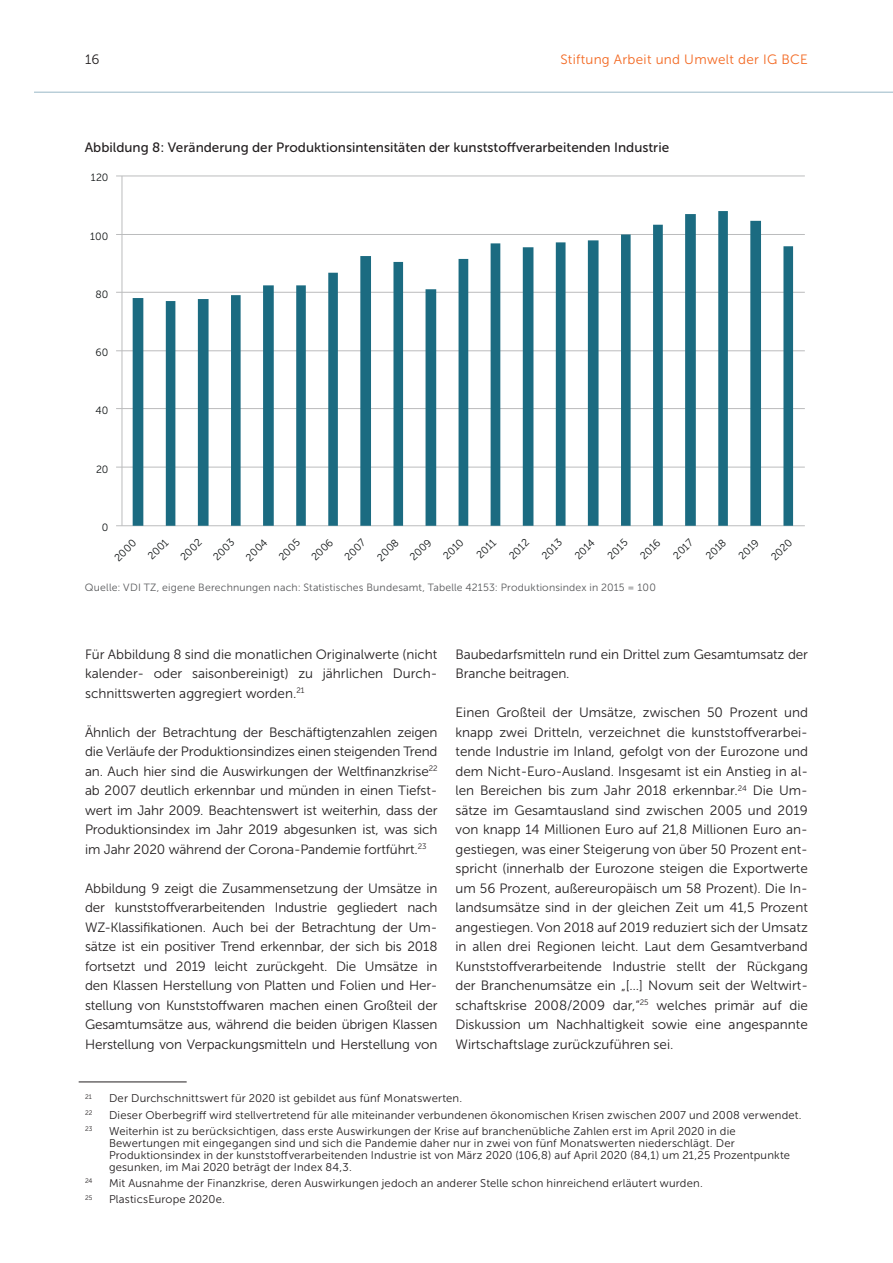
<style>
.page{position:relative;width:893px;height:1263px;background:#fff}
.page>*{position:absolute;margin:0;border:0;box-sizing:border-box;transform-origin:0 0}
.t1{font:13.5px/19.5px "Museo Sans 300";letter-spacing:-.01em;color:#231f20;text-align:justify}
.t2{font:13.5px "Museo Sans 500";color:#231f20}
.t3{font:13.5px "Museo Sans 300";letter-spacing:.02em;color:#f36821}
.t4{font:11.25px/12px "Museo Sans 300";letter-spacing:.015em;color:#231f20}
.t5{font:10.5px/23.1px "Museo Sans 300";letter-spacing:.015em;color:#121617}
.t6{font:10.5px "Museo Sans 300";letter-spacing:.02em;color:#57585a}
.t7{font:6.6px "Museo Sans 300";color:#231f20}
</style>
<div class="page">
<hr style="left:34px;top:92px;width:859px;height:1px;background:#98b7c6">
<hr style="left:79px;top:1082px;width:108px;height:1px;background:#231f20">
<hr style="left:122px;top:467px;width:683px;height:1px;background:#bbbcbd">
<hr style="left:122px;top:408px;width:683px;height:1px;background:#bbbcbd">
<hr style="left:122px;top:351px;width:683px;height:1px;background:#bbbcbd">
<hr style="left:122px;top:292px;width:683px;height:1px;background:#bbbcbd">
<hr style="left:122px;top:234px;width:683px;height:1px;background:#bbbcbd">
<hr style="left:122px;top:176px;width:683px;height:1px;background:#bbbcbd">
<hr style="left:122px;top:525px;width:683px;height:1px;background:#bbbcbd">
<svg style="left:133px;top:211px;width:660px;height:315px"></svg>
<hr style="left:122px;top:176px;width:1px;height:350px;background:#bbbcbd">
<p class="t1" style="left:85px;top:50px;width:16px">16</p>
<p class="t3" style="left:560px;top:52px;width:249px">Stiftung Arbeit und Umwelt der IG BCE</p>
<p class="t2" style="left:85px;top:139px;width:586px">Abbildung 8: Veränderung der Produktionsintensitäten der kunststoffverarbeitenden Industrie</p>
<p class="t5" style="left:91px;top:166px;width:19px">120</p>
<p class="t5" style="left:90px;top:224px;width:20px">100</p>
<p class="t5" style="left:95px;top:283px;width:15px">80</p>
<p class="t5" style="left:96px;top:341px;width:14px">60</p>
<p class="t5" style="left:95px;top:399px;width:15px">40</p>
<p class="t5" style="left:96px;top:457px;width:14px">20</p>
<p class="t5" style="left:102px;top:516px;width:8px">0</p>
<p class="t5" style="left:126px;top:534px;width:26px;line-height:22.6px;text-indent:-25px;rotate:-45deg">2000<br>2001</p>
<p class="t5" style="left:174px;top:550px;width:27px;rotate:-45deg">2002</p>
<p class="t5" style="left:207px;top:550px;width:27px;rotate:-45deg">2003</p>
<p class="t5" style="left:256px;top:534px;width:27px;text-indent:-24px;rotate:-45deg">2004<br>2005</p>
<p class="t5" style="left:322px;top:534px;width:26px;text-indent:-24px;rotate:-45deg">2006<br>2007</p>
<p class="t5" style="left:371px;top:551px;width:27px;rotate:-45deg">2008</p>
<p class="t5" style="left:421px;top:533px;width:25px;text-indent:-25px;rotate:-45deg">2009<br>2010</p>
<p class="t5" style="left:470px;top:549px;width:24px;rotate:-45deg">2011</p>
<p class="t5" style="left:503px;top:549px;width:25px;rotate:-45deg">2012</p>
<p class="t5" style="left:535px;top:549px;width:25px;rotate:-45deg">2013</p>
<p class="t5" style="left:568px;top:549px;width:25px;rotate:-45deg">2014</p>
<p class="t5" style="left:601px;top:549px;width:25px;rotate:-45deg">2015</p>
<p class="t5" style="left:651px;top:533px;width:25px;text-indent:-24px;rotate:-45deg">2016<br>2017</p>
<p class="t5" style="left:699px;top:549px;width:25px;rotate:-45deg">2018</p>
<p class="t5" style="left:732px;top:549px;width:25px;rotate:-45deg">2019</p>
<p class="t5" style="left:765px;top:550px;width:27px;rotate:-45deg">2020</p>
<p class="t6" style="left:85px;top:582px;width:573px">Quelle: VDI TZ, eigene Berechnungen nach: Statistisches Bundesamt, Tabelle 42153: Produktionsindex in 2015 = 100</p>
<p class="t1" style="left:85px;top:644px;width:354px">Für Abbildung 8 sind die monatlichen Originalwerte (nicht kalender- oder saisonbereinigt) zu jährlichen Durch&shy;schnittswerten aggregiert worden.<sup>21</sup></p>
<p class="t1" style="left:85px;top:722px;width:354px">Ähnlich der Betrachtung der Beschäftigtenzahlen zeigen die Verläufe der Produktionsindizes einen steigenden Trend an. Auch hier sind die Auswirkungen der Weltfinanzkrise<sup>22 </sup>ab 2007 deutlich erkennbar und münden in einen Tiefst&shy;wert im Jahr 2009. Beachtenswert ist weiterhin, dass der Produktionsindex im Jahr 2019 abgesunken ist, was sich im Jahr 2020 während der Corona-Pandemie fortführt.<sup>23</sup></p>
<p class="t1" style="left:85px;top:878px;width:354px">Abbildung 9 zeigt die Zusammensetzung der Umsätze in der kunststoffverarbeitenden Industrie gegliedert nach WZ-Klassifikationen. Auch bei der Betrachtung der Um&shy;sätze ist ein positiver Trend erkennbar, der sich bis 2018 fortsetzt und 2019 leicht zurückgeht. Die Umsätze in den Klassen Herstellung von Platten und Folien und Her&shy;stellung von Kunststoffwaren machen einen Großteil der Gesamtumsätze aus, während die beiden übrigen Klassen Herstellung von Verpackungsmitteln und Herstellung von</p>
<p class="t1" style="left:455px;top:644px;width:354px">Baubedarfsmitteln rund ein Drittel zum Gesamtumsatz der<br>Branche beitragen.</p>
<p class="t1" style="left:455px;top:703px;width:354px">Einen Großteil der Umsätze, zwischen 50 Prozent und knapp zwei Dritteln, verzeichnet die kunststoffverarbei&shy;tende Industrie im Inland, gefolgt von der Eurozone und dem Nicht-Euro-Ausland. Insgesamt ist ein Anstieg in al&shy;len Bereichen bis zum Jahr 2018 erkennbar.<sup>24</sup> Die Um&shy;sätze im Gesamtausland sind zwischen 2005 und 2019 von knapp 14 Millionen Euro auf 21,8 Millionen Euro an&shy;gestiegen, was einer Steigerung von über 50 Prozent ent&shy;spricht (innerhalb der Eurozone steigen die Exportwerte um 56 Prozent, außereuropäisch um 58 Prozent). Die In&shy;landsumsätze sind in der gleichen Zeit um 41,5 Prozent angestiegen. Von 2018 auf 2019 reduziert sich der Umsatz in allen drei Regionen leicht. Laut dem Gesamtverband Kunststoffverarbeitende Industrie stellt der Rückgang der Branchenumsätze ein „[…] Novum seit der Weltwirt&shy;schaftskrise 2008/2009 dar,“<sup>25</sup> welches primär auf die Diskussion um Nachhaltigkeit sowie eine angespannte Wirtschaftslage zurückzuführen sei.</p>
<p class="t7" style="left:85px;top:1093px;width:8px">21</p>
<p class="t4" style="left:109px;top:1093px;width:355px">Der Durchschnittswert für 2020 ist gebildet aus fünf Monatswerten.</p>
<p class="t7" style="left:85px;top:1109px;width:9px">22</p>
<p class="t4" style="left:109px;top:1109px;width:694px">Dieser Oberbegriff wird stellvertretend für alle miteinander verbundenen ökonomischen Krisen zwischen 2007 und 2008 verwendet.</p>
<p class="t7" style="left:85px;top:1125px;width:9px">23</p>
<p class="t4" style="left:109px;top:1125px;width:682px">Weiterhin ist zu berücksichtigen, dass erste Auswirkungen der Krise auf branchenübliche Zahlen erst im April 2020 in die Bewertungen mit eingegangen sind und sich die Pandemie daher nur in zwei von fünf Monatswerten niederschlägt. Der Produktionsindex in der kunststoffverarbeitenden Industrie ist von März 2020 (106,8) auf April 2020 (84,1) um 21,25 Prozentpunkte gesunken, im Mai 2020 beträgt der Index 84,3.</p>
<p class="t7" style="left:85px;top:1177px;width:9px">24</p>
<p class="t4" style="left:109px;top:1177px;width:595px">Mit Ausnahme der Finanzkrise, deren Auswirkungen jedoch an anderer Stelle schon hinreichend erläutert wurden.</p>
<p class="t7" style="left:85px;top:1194px;width:9px">25</p>
<p class="t4" style="left:109px;top:1194px;width:117px">PlasticsEurope 2020e.</p>
</div>
